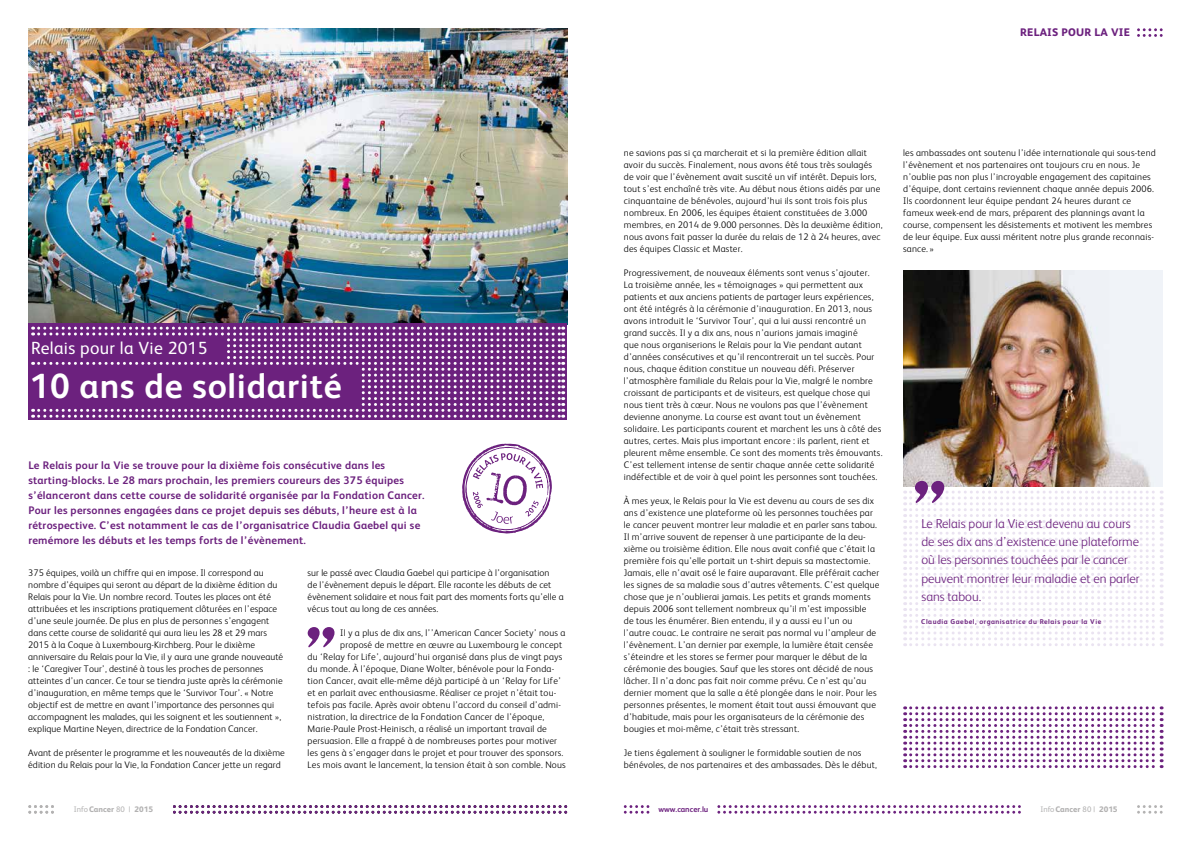
<style>
.page{position:relative;width:1191px;height:842px;background:#fff}
.page>*{position:absolute;margin:0;border:0;box-sizing:border-box;transform-origin:0 0}
.t1{font:700 35px "FS Albert";letter-spacing:.02em;color:#fff}
.t2{font:17.7px "FS Albert";letter-spacing:.02em;color:#fff}
.t3{font:300 13px/18px "FS Albert";color:#6c217e}
.t4{font:700 11px/15px "FS Albert";letter-spacing:.02em;color:#6c217e}
.t5{font:800 11px "FS Albert";letter-spacing:.02em;color:#6c217e}
.t6{font:300 9.5px/12px "FS Albert";letter-spacing:.02em;color:#000}
.t7{font:800 8px "FS Albert";letter-spacing:.005em;color:#b3b2b2}
.t8{font:700 8px "FS Albert";color:#6c217e}
.t9{font:700 7px "FS Albert";letter-spacing:.075em;color:#6c217e}
.s1{font-weight:400}
</style>
<div class="page">
<svg style="left:1137px;top:805px;width:25px;height:9px"></svg>
<svg style="left:717px;top:805px;width:303px;height:9px"></svg>
<svg style="left:624px;top:805px;width:25px;height:9px"></svg>
<svg style="left:28px;top:805px;width:26px;height:9px"></svg>
<svg style="left:173px;top:805px;width:394px;height:9px"></svg>
<img style="left:28px;top:28px;width:539px;height:296px">
<svg style="left:462px;top:443px;width:90px;height:91px"></svg>
<div style="left:28px;top:324px;width:539px;height:96px;background:#6c217e"></div>
<svg style="left:33px;top:327px;width:531px;height:91px"></svg>
<div style="left:29px;top:367px;width:332px;height:40px;background:#6c217e"></div>
<div style="left:29px;top:337px;width:194px;height:23px;background:#6c217e"></div>
<svg style="left:1137px;top:28px;width:25px;height:9px"></svg>
<svg style="left:904px;top:706px;width:258px;height:62px"></svg>
<svg style="left:308px;top:627px;width:26px;height:20px"></svg>
<img style="left:903px;top:270px;width:259px;height:216px">
<svg style="left:904px;top:481px;width:258px;height:165px"></svg>
<h2 class="t2" style="left:31px;top:337px;width:178px">Relais pour la Vie 2015</h2>
<h1 class="t1" style="left:30px;top:362px;width:313px">10 ans de solidarité</h1>
<p class="t4" style="left:28px;top:457px;width:398px">Le Relais pour la Vie se trouve pour la dixième fois consécutive dans les starting-blocks. Le 28 mars prochain, les premiers coureurs des 375 équipes s’élanceront dans cette course de solidarité organisée par la Fondation Cancer.<br>Pour les personnes engagées dans ce projet depuis ses débuts, l’heure est à la rétrospective. C’est notamment le cas de l’organisatrice Claudia Gaebel qui se remémore les débuts et les temps forts de l’évènement.</p>
<p class="t6" style="left:28px;top:566px;width:256px">375 équipes, voilà un chiffre qui en impose. Il correspond au nombre d’équipes qui seront au départ de la dixième édition du Relais pour la Vie. Un nombre record. Toutes les places ont été attribuées et les inscriptions pratiquement clôturées en l’espace d’une seule journée. De plus en plus de personnes s’engagent dans cette course de solidarité qui aura lieu les 28 et 29 mars 2015 à la Coque à Luxembourg-Kirchberg. Pour le dixième anniversaire du Relais pour la Vie, il y aura une grande nouveauté : le ‘Caregiver Tour’, destiné à tous les proches de personnes atteintes d’un cancer. Ce tour se tiendra juste après la cérémonie d’inauguration, en même temps que le ‘Survivor Tour’. « Notre objectif est de mettre en avant l’importance des personnes qui accompagnent les malades, qui les soignent et les soutiennent », explique Martine Neyen, directrice de la Fondation Cancer.</p>
<p class="t6" style="left:28px;top:746px;width:258px">Avant de présenter le programme et les nouveautés de la dixième édition du Relais pour la Vie, la Fondation Cancer jette un regard</p>
<p class="t6" style="left:308px;top:566px;width:257px">sur le passé avec Claudia Gaebel qui participe à l’organisation<br>de l’évènement depuis le départ. Elle raconte les débuts de cet évènement solidaire et nous fait part des moments forts qu’elle a vécus tout au long de ces années.</p>
<p class="t6" style="left:340px;top:626px;width:227px">Il y a plus de dix ans, l’’American Cancer Society’ nous a</p>
<p class="t6" style="left:340px;top:638px;width:223px">proposé de mettre en œuvre au Luxembourg le concept</p>
<p class="t6" style="left:308px;top:650px;width:256px">du ‘Relay for Life’, aujourd’hui organisé dans plus de vingt pays</p>
<p class="t6" style="left:308px;top:662px;width:248px">du monde. À l’époque, Diane Wolter, bénévole pour la Fonda-</p>
<p class="t6" style="left:308px;top:674px;width:255px">tion Cancer, avait elle-même déjà participé à un ‘Relay for Life’</p>
<p class="t6" style="left:308px;top:686px;width:250px">et en parlait avec enthousiasme. Réaliser ce projet n’était tou-</p>
<p class="t6" style="left:308px;top:698px;width:255px">tefois pas facile. Après avoir obtenu l’accord du conseil d’admi-</p>
<p class="t6" style="left:308px;top:710px;width:238px">nistration, la directrice de la Fondation Cancer de l’époque,</p>
<p class="t6" style="left:308px;top:722px;width:241px">Marie-Paule Prost-Heinisch, a réalisé un important travail de</p>
<p class="t6" style="left:308px;top:734px;width:251px">persuasion. Elle a frappé à de nombreuses portes pour motiver</p>
<p class="t6" style="left:308px;top:746px;width:257px">les gens à s’engager dans le projet et pour trouver des sponsors.</p>
<p class="t6" style="left:308px;top:758px;width:260px">Les mois avant le lancement, la tension était à son comble. Nous</p>
<p class="t5" style="left:1020px;top:25px;width:111px">RELAIS POUR LA VIE</p>
<p class="t6" style="left:624px;top:146px;width:260px">ne savions pas si ça marcherait et si la première édition allait avoir du succès. Finalement, nous avons été tous très soulagés de voir que l’évènement avait suscité un vif intérêt. Depuis lors, tout s’est enchaîné très vite. Au début nous étions aidés par une cinquantaine de bénévoles, aujourd’hui ils sont trois fois plus nombreux. En 2006, les équipes étaient constituées de 3.000 membres, en 2014 de 9.000 personnes. Dès la deuxième édition, nous avons fait passer la durée du relais de 12 à 24 heures, avec des équipes Classic et Master.</p>
<p class="t6" style="left:624px;top:266px;width:260px">Progressivement, de nouveaux éléments sont venus s’ajouter.<br>La troisième année, les « témoignages » qui permettent aux patients et aux anciens patients de partager leurs expériences, ont été intégrés à la cérémonie d’inauguration. En 2013, nous avons introduit le ‘Survivor Tour’, qui a lui aussi rencontré un grand succès. Il y a dix ans, nous n’aurions jamais imaginé<br>que nous organiserions le Relais pour la Vie pendant autant d’années consécutives et qu’il rencontrerait un tel succès. Pour nous, chaque édition constitue un nouveau défi. Préserver l’atmosphère familiale du Relais pour la Vie, malgré le nombre croissant de participants et de visiteurs, est quelque chose qui nous tient très à cœur. Nous ne voulons pas que l’évènement devienne anonyme. La course est avant tout un évènement solidaire. Les participants courent et marchent les uns à côté des autres, certes. Mais plus important encore : ils parlent, rient et pleurent même ensemble. Ce sont des moments très émouvants.<br>C’est tellement intense de sentir chaque année cette solidarité indéfectible et de voir à quel point les personnes sont touchées.</p>
<p class="t6" style="left:624px;top:494px;width:257px">À mes yeux, le Relais pour la Vie est devenu au cours de ses dix ans d’existence une plateforme où les personnes touchées par le cancer peuvent montrer leur maladie et en parler sans tabou.<br>Il m’arrive souvent de repenser à une participante de la deu&shy;xième ou troisième édition. Elle nous avait confié que c’était la première fois qu’elle portait un t-shirt depuis sa mastectomie.<br>Jamais, elle n’avait osé le faire auparavant. Elle préférait cacher les signes de sa maladie sous d’autres vêtements. C’est quelque chose que je n’oublierai jamais. Les petits et grands moments depuis 2006 sont tellement nombreux qu’il m’est impossible<br>de tous les énumérer. Bien entendu, il y a aussi eu l’un ou l’autre couac. Le contraire ne serait pas normal vu l’ampleur de l’évènement. L’an dernier par exemple, la lumière était censée s’éteindre et les stores se fermer pour marquer le début de la cérémonie des bougies. Sauf que les stores ont décidé de nous lâcher. Il n’a donc pas fait noir comme prévu. Ce n’est qu’au dernier moment que la salle a été plongée dans le noir. Pour les personnes présentes, le moment était tout aussi émouvant que d’habitude, mais pour les organisateurs de la cérémonie des bougies et moi-même, c’était très stressant.</p>
<p class="t6" style="left:624px;top:746px;width:255px">Je tiens également à souligner le formidable soutien de nos bénévoles, de nos partenaires et des ambassades. Dès le début,</p>
<p class="t6" style="left:903px;top:146px;width:254px">les ambassades ont soutenu l’idée internationale qui sous-tend l’évènement et nos partenaires ont toujours cru en nous. Je n’oublie pas non plus l’incroyable engagement des capitaines d’équipe, dont certains reviennent chaque année depuis 2006.<br>Ils coordonnent leur équipe pendant 24 heures durant ce fameux week-end de mars, préparent des plannings avant la course, compensent les désistements et motivent les membres de leur équipe. Eux aussi méritent notre plus grande reconnais&shy;sance. »</p>
<h3 class="t3" style="left:921px;top:514px;width:220px">Le Relais pour la Vie est devenu au cours de ses dix ans d’existence une plateforme où les personnes touchées par le cancer peuvent montrer leur maladie et en parler sans tabou.</h3>
<p class="t9" style="left:921px;top:617px;width:181px">Claudia Gaebel, organisatrice du Relais pour la Vie</p>
<p class="t7" style="left:74px;top:803px;width:81px"><span class="s1">Info</span>Cancer <span class="s1">80 |</span> 2015</p>
<p class="t8" style="left:658px;top:804px;width:52px">www.cancer.lu</p>
<p class="t7" style="left:1040px;top:803px;width:79px"><span class="s1">Info</span>Cancer <span class="s1">80 |</span> 2015</p>
</div>
